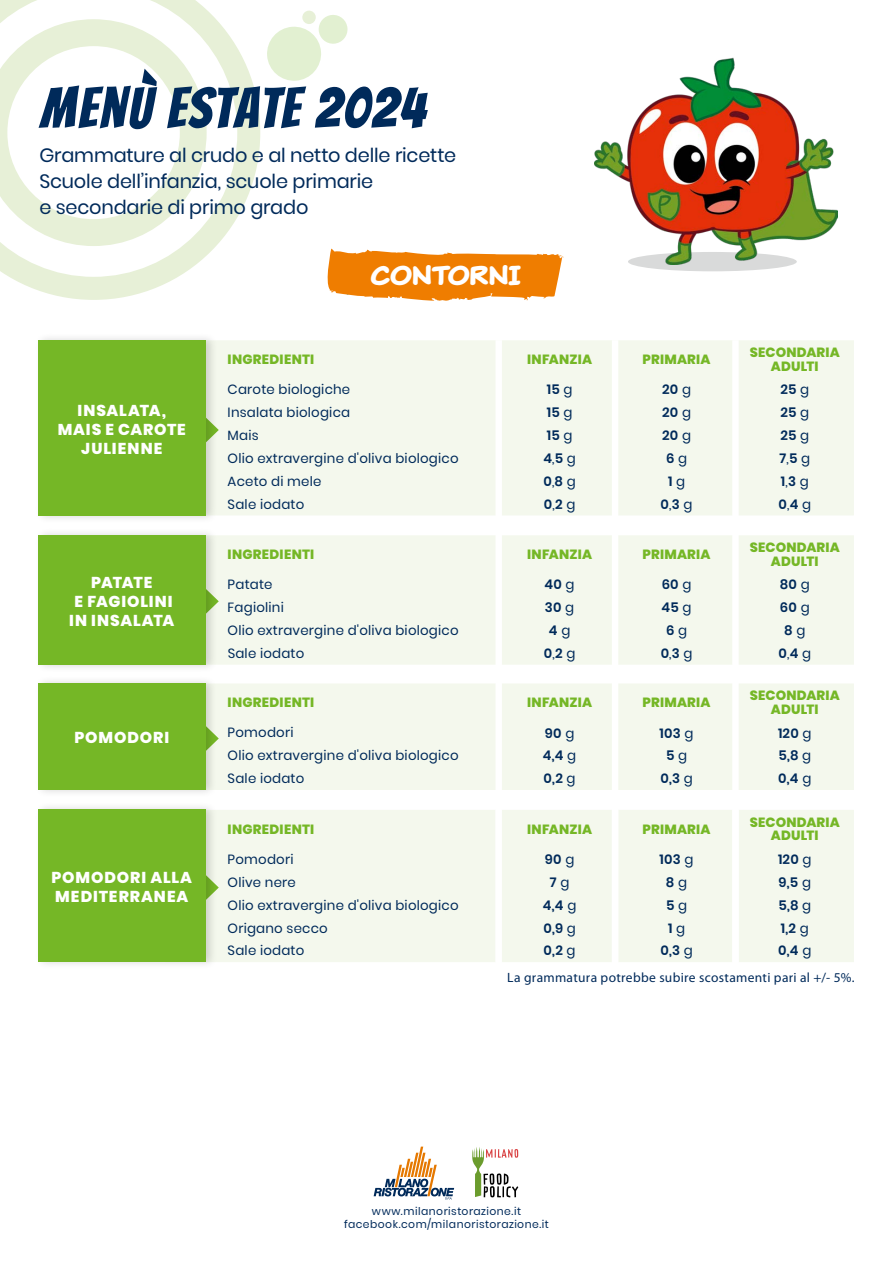
<style>
.page{position:relative;width:893px;height:1263px;background:#fff}
.page>*{position:absolute;margin:0;border:0;box-sizing:border-box;transform-origin:0 0}
.t1{font:56.7px "Bangers";letter-spacing:.025em;color:#002a5a}
.t2{font:700 27px "Classic Comic";color:#fff}
.t3{font:19.35px/26.2px "Poppins";letter-spacing:-.01em;color:#002a5a}
.t4{font:800 15.75px/18.9px "Poppins";letter-spacing:.055em;color:#fff;text-align:center}
.t5{font:13.5px "Myriad Pro";letter-spacing:.02em;color:#002a5a}
.t6{font:13.35px "Poppins";letter-spacing:.015em;color:#002a5a}
.t7{font:600 13.35px "Poppins";letter-spacing:.015em;color:#002a5a}
.t8{font:800 13.35px/13.4px "Poppins";letter-spacing:.015em;color:#75b726;text-align:center}
.t9{font:10.8px/12.9px "Poppins";letter-spacing:.045em;color:#002a5a;text-align:center}
.s1{font-weight:400}
</style>
<div class="page">
<svg style="left:0;top:0;width:260px;height:300px"></svg>
<svg style="left:267px;top:15px;width:81px;height:66px"></svg>
<div style="left:302px;top:10px;width:14px;height:14px;background:#e7f0d7;border-radius:50%"></div>
<svg style="left:327px;top:249px;width:237px;height:52px"></svg>
<svg style="left:374px;top:1146px;width:80px;height:54px"></svg>
<svg style="left:472px;top:1147px;width:46px;height:50px"></svg>
<div style="left:628px;top:252px;width:169px;height:19px;background:#d9dada;border-radius:50%"></div>
<img style="left:594px;top:57px;width:243px;height:207px">
<div style="left:218px;top:810px;width:636px;height:152px;background:#f4f8ed"></div>
<svg style="left:218px;top:871px;width:1px;height:32px"></svg>
<div style="left:34px;top:801px;width:184px;height:169px;background:#000;opacity:.16"></div>
<div style="left:38px;top:810px;width:167px;height:152px;background:#75b726"></div>
<div style="left:218px;top:340px;width:636px;height:175px;background:#f4f8ed"></div>
<svg style="left:218px;top:414px;width:1px;height:32px"></svg>
<div style="left:34px;top:332px;width:184px;height:192px;background:#000;opacity:.16"></div>
<div style="left:38px;top:340px;width:167px;height:175px;background:#75b726"></div>
<div style="left:218px;top:535px;width:636px;height:130px;background:#f4f8ed"></div>
<svg style="left:218px;top:585px;width:1px;height:32px"></svg>
<div style="left:34px;top:527px;width:184px;height:146px;background:#000;opacity:.16"></div>
<div style="left:38px;top:535px;width:167px;height:130px;background:#75b726"></div>
<div style="left:218px;top:684px;width:636px;height:106px;background:#f4f8ed"></div>
<svg style="left:218px;top:722px;width:1px;height:32px"></svg>
<div style="left:34px;top:675px;width:184px;height:123px;background:#000;opacity:.16"></div>
<div style="left:38px;top:683px;width:167px;height:106px;background:#75b726"></div>
<div style="left:612px;top:340px;width:6px;height:738px;background:#fff"></div>
<div style="left:495px;top:340px;width:7px;height:738px;background:#fff"></div>
<div style="left:732px;top:340px;width:7px;height:738px;background:#fff"></div>
<h1 class="t1" style="left:40px;top:75px;width:387px">Menù ESTATE 2024</h1>
<h3 class="t3" style="left:39px;top:142px;width:418px">Grammature al crudo e al netto delle ricette<br>Scuole dell’infanzia, scuole primarie<br>e secondarie di primo grado</h3>
<p class="t4" style="left:58px;top:401px;width:130px">INSALATA,<br>MAIS E CAROTE<br>JULIENNE</p>
<p class="t4" style="left:69px;top:573px;width:107px">PATATE<br>E FAGIOLINI<br>IN INSALATA</p>
<p class="t4" style="left:74px;top:728px;width:96px">POMODORI</p>
<p class="t4" style="left:52px;top:868px;width:142px;text-align:left">POMODORI ALLA<br>MEDITERRANEA</p>
<h2 class="t2" style="left:370px;top:258px;width:152px">CONTORNI</h2>
<p class="t8" style="left:228px;top:353px;width:88px">INGREDIENTI</p>
<p class="t8" style="left:527px;top:353px;width:67px">INFANZIA</p>
<p class="t8" style="left:643px;top:353px;width:69px">PRIMARIA</p>
<p class="t8" style="left:750px;top:346px;width:92px">SECONDARIA<br>ADULTI</p>
<p class="t6" style="left:228px;top:382px;width:124px">Carote biologiche</p>
<p class="t7" style="left:547px;top:382px;width:27px">15 <span class="s1">g</span></p>
<p class="t7" style="left:662px;top:382px;width:30px">20 <span class="s1">g</span></p>
<p class="t7" style="left:780px;top:382px;width:30px">25 <span class="s1">g</span></p>
<p class="t6" style="left:228px;top:405px;width:124px">Insalata biologica</p>
<p class="t7" style="left:547px;top:405px;width:27px">15 <span class="s1">g</span></p>
<p class="t7" style="left:662px;top:405px;width:30px">20 <span class="s1">g</span></p>
<p class="t7" style="left:780px;top:405px;width:30px">25 <span class="s1">g</span></p>
<p class="t6" style="left:228px;top:428px;width:33px">Mais</p>
<p class="t7" style="left:547px;top:428px;width:27px">15 <span class="s1">g</span></p>
<p class="t7" style="left:662px;top:428px;width:30px">20 <span class="s1">g</span></p>
<p class="t7" style="left:780px;top:428px;width:30px">25 <span class="s1">g</span></p>
<p class="t6" style="left:228px;top:450px;width:232px">Olio extravergine d'oliva biologico</p>
<p class="t7" style="left:543px;top:451px;width:34px">4<span class="s1">,</span>5 <span class="s1">g</span></p>
<p class="t7" style="left:666px;top:451px;width:23px">6 <span class="s1">g</span></p>
<p class="t7" style="left:779px;top:451px;width:32px">7<span class="s1">,</span>5 <span class="s1">g</span></p>
<p class="t6" style="left:228px;top:473px;width:95px">Aceto di mele</p>
<p class="t7" style="left:543px;top:473px;width:34px">0<span class="s1">,</span>8 <span class="s1">g</span></p>
<p class="t7" style="left:668px;top:473px;width:19px">1 <span class="s1">g</span></p>
<p class="t7" style="left:781px;top:473px;width:29px">1<span class="s1">,</span>3 <span class="s1">g</span></p>
<p class="t6" style="left:228px;top:496px;width:78px">Sale iodato</p>
<p class="t7" style="left:544px;top:496px;width:33px">0<span class="s1">,</span>2 <span class="s1">g</span></p>
<p class="t7" style="left:661px;top:496px;width:33px">0<span class="s1">,</span>3 <span class="s1">g</span></p>
<p class="t7" style="left:778px;top:496px;width:34px">0<span class="s1">,</span>4 <span class="s1">g</span></p>
<p class="t8" style="left:228px;top:548px;width:88px">INGREDIENTI</p>
<p class="t8" style="left:527px;top:548px;width:67px">INFANZIA</p>
<p class="t8" style="left:643px;top:548px;width:69px">PRIMARIA</p>
<p class="t8" style="left:750px;top:541px;width:92px">SECONDARIA<br>ADULTI</p>
<p class="t6" style="left:228px;top:577px;width:46px">Patate</p>
<p class="t7" style="left:545px;top:577px;width:32px">40 <span class="s1">g</span></p>
<p class="t7" style="left:662px;top:577px;width:31px">60 <span class="s1">g</span></p>
<p class="t7" style="left:780px;top:577px;width:31px">80 <span class="s1">g</span></p>
<p class="t6" style="left:228px;top:600px;width:58px">Fagiolini</p>
<p class="t7" style="left:545px;top:600px;width:31px">30 <span class="s1">g</span></p>
<p class="t7" style="left:662px;top:600px;width:32px">45 <span class="s1">g</span></p>
<p class="t7" style="left:780px;top:600px;width:31px">60 <span class="s1">g</span></p>
<p class="t6" style="left:228px;top:623px;width:232px">Olio extravergine d'oliva biologico</p>
<p class="t7" style="left:549px;top:623px;width:23px">4 <span class="s1">g</span></p>
<p class="t7" style="left:666px;top:623px;width:23px">6 <span class="s1">g</span></p>
<p class="t7" style="left:784px;top:623px;width:23px">8 <span class="s1">g</span></p>
<p class="t6" style="left:228px;top:645px;width:78px">Sale iodato</p>
<p class="t7" style="left:544px;top:645px;width:33px">0<span class="s1">,</span>2 <span class="s1">g</span></p>
<p class="t7" style="left:661px;top:645px;width:33px">0<span class="s1">,</span>3 <span class="s1">g</span></p>
<p class="t7" style="left:778px;top:645px;width:34px">0<span class="s1">,</span>4 <span class="s1">g</span></p>
<p class="t8" style="left:228px;top:696px;width:88px">INGREDIENTI</p>
<p class="t8" style="left:527px;top:696px;width:67px">INFANZIA</p>
<p class="t8" style="left:643px;top:696px;width:69px">PRIMARIA</p>
<p class="t8" style="left:750px;top:689px;width:92px">SECONDARIA<br>ADULTI</p>
<p class="t6" style="left:228px;top:725px;width:67px">Pomodori</p>
<p class="t7" style="left:545px;top:725px;width:31px">90 <span class="s1">g</span></p>
<p class="t7" style="left:660px;top:725px;width:35px">103 <span class="s1">g</span></p>
<p class="t7" style="left:778px;top:725px;width:35px">120 <span class="s1">g</span></p>
<p class="t6" style="left:228px;top:748px;width:232px">Olio extravergine d'oliva biologico</p>
<p class="t7" style="left:543px;top:748px;width:35px">4,4 <span class="s1">g</span></p>
<p class="t7" style="left:666px;top:748px;width:23px">5 <span class="s1">g</span></p>
<p class="t7" style="left:778px;top:748px;width:34px">5,8 <span class="s1">g</span></p>
<p class="t6" style="left:228px;top:771px;width:78px">Sale iodato</p>
<p class="t7" style="left:544px;top:771px;width:33px">0,2 <span class="s1">g</span></p>
<p class="t7" style="left:660px;top:771px;width:34px">0,3 <span class="s1">g</span></p>
<p class="t7" style="left:778px;top:771px;width:35px">0,4 <span class="s1">g</span></p>
<p class="t8" style="left:228px;top:822px;width:88px">INGREDIENTI</p>
<p class="t8" style="left:527px;top:822px;width:67px">INFANZIA</p>
<p class="t8" style="left:643px;top:822px;width:69px">PRIMARIA</p>
<p class="t8" style="left:750px;top:815px;width:92px">SECONDARIA<br>ADULTI</p>
<p class="t6" style="left:228px;top:851px;width:67px">Pomodori</p>
<p class="t7" style="left:545px;top:851px;width:31px">90 <span class="s1">g</span></p>
<p class="t7" style="left:660px;top:851px;width:35px">103 <span class="s1">g</span></p>
<p class="t7" style="left:778px;top:851px;width:35px">120 <span class="s1">g</span></p>
<p class="t6" style="left:228px;top:874px;width:70px">Olive nere</p>
<p class="t7" style="left:550px;top:874px;width:21px">7 <span class="s1">g</span></p>
<p class="t7" style="left:666px;top:874px;width:23px">8 <span class="s1">g</span></p>
<p class="t7" style="left:778px;top:874px;width:34px">9,5 <span class="s1">g</span></p>
<p class="t6" style="left:228px;top:897px;width:232px">Olio extravergine d'oliva biologico</p>
<p class="t7" style="left:543px;top:897px;width:35px">4,4 <span class="s1">g</span></p>
<p class="t7" style="left:666px;top:897px;width:23px">5 <span class="s1">g</span></p>
<p class="t7" style="left:778px;top:897px;width:34px">5,8 <span class="s1">g</span></p>
<p class="t6" style="left:228px;top:920px;width:102px">Origano secco</p>
<p class="t7" style="left:543px;top:920px;width:34px">0,9 <span class="s1">g</span></p>
<p class="t7" style="left:668px;top:920px;width:19px">1 <span class="s1">g</span></p>
<p class="t7" style="left:781px;top:920px;width:29px">1,2 <span class="s1">g</span></p>
<p class="t6" style="left:228px;top:943px;width:78px">Sale iodato</p>
<p class="t7" style="left:544px;top:943px;width:33px">0,2 <span class="s1">g</span></p>
<p class="t7" style="left:660px;top:943px;width:34px">0,3 <span class="s1">g</span></p>
<p class="t7" style="left:778px;top:943px;width:35px">0,4 <span class="s1">g</span></p>
<p class="t5" style="left:507px;top:970px;width:349px">La grammatura potrebbe subire scostamenti pari al +/- 5%.</p>
<p class="t9" style="left:344px;top:1205px;width:206px">www.milanoristorazione.it facebook.com/milanoristorazione.it</p>
</div>
